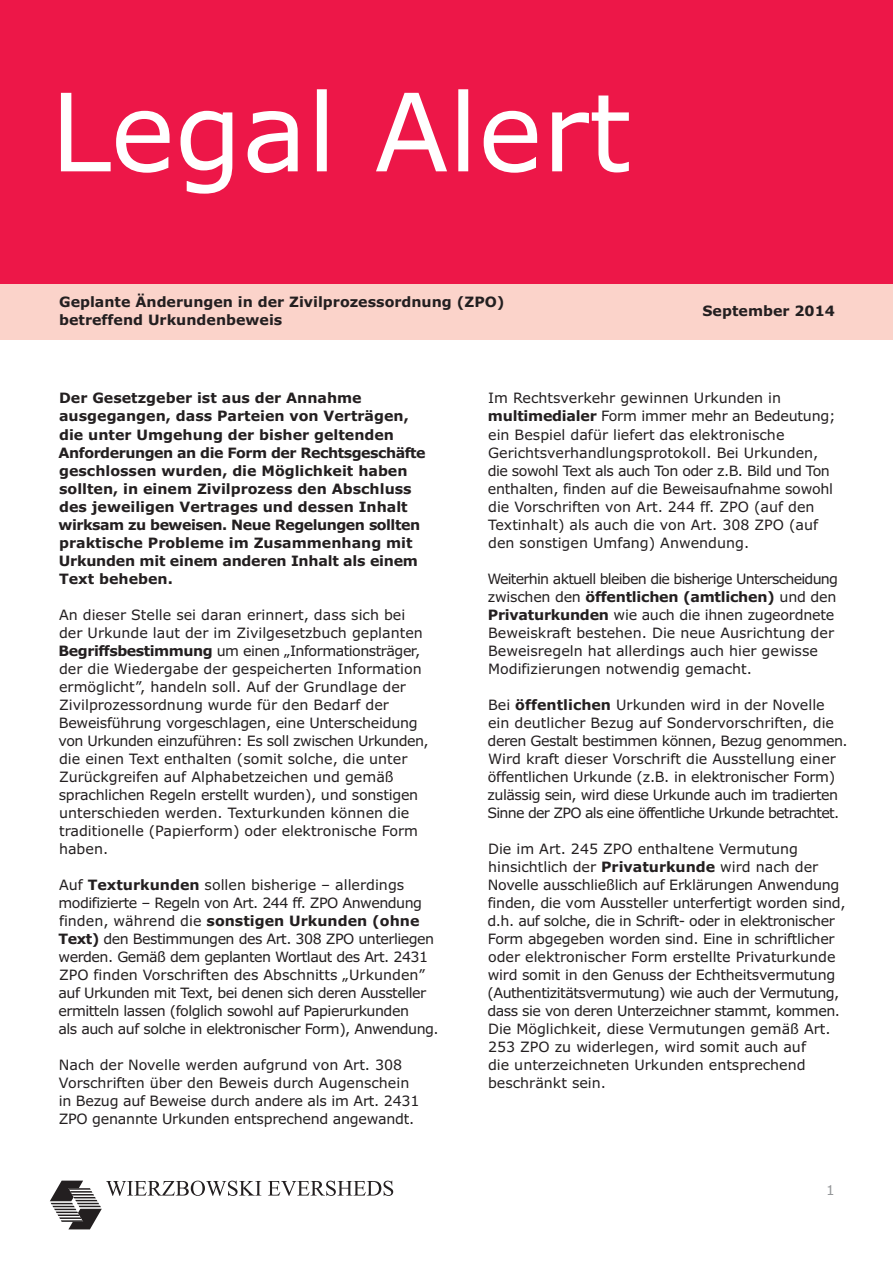
<style>
.page{position:relative;width:893px;height:1263px;background:#fff}
.page>*{position:absolute;margin:0;border:0;box-sizing:border-box;transform-origin:0 0}
.t1{font:14.25px/18px "Verdana";letter-spacing:-.01em;color:#231f20}
.t2{font:700 14.25px/18px "Verdana";color:#231f20}
.t3{font:14.25px/18px "Verdana";letter-spacing:-.035em;color:#231f20}
.t4{font:13.5px "Verdana";color:#939598}
.s1{font-weight:700}
</style>
<div class="page">
<div style="left:0;top:0;width:893px;height:284px;background:#ed1748"></div>
<svg style="left:61px;top:89px;width:568px;height:105px"></svg>
<div style="left:0;top:284px;width:893px;height:56px;background:#fbd3ca"></div>
<svg style="left:50px;top:1180px;width:211px;height:49px"></svg>
<svg style="left:268px;top:1180px;width:125px;height:16px"></svg>
<p class="t2" style="left:59px;top:294px;width:447px">Geplante Änderungen in der Zivilprozessordnung (ZPO) betreffend Urkundenbeweis</p>
<p class="t2" style="left:702px;top:303px;width:134px">September 2014</p>
<p class="t2" style="left:59px;top:390px;width:369px">Der Gesetzgeber ist aus der Annahme ausgegangen, dass Parteien von Verträgen, die unter Umgehung der bisher geltenden Anforderungen an die Form der Rechtsgeschäfte geschlossen wurden, die Möglichkeit haben sollten, in einem Zivilprozess den Abschluss des jeweiligen Vertrages und dessen Inhalt wirksam zu beweisen. Neue Regelungen sollten praktische Probleme im Zusammenhang mit Urkunden mit einem anderen Inhalt als einem Text beheben.</p>
<p class="t1" style="left:59px;top:607px;width:372px">An dieser Stelle sei daran erinnert, dass sich bei der Urkunde laut der im Zivilgesetzbuch geplanten <span class="s1">Begriffsbestimmung</span> um einen „Informationsträger, der die Wiedergabe der gespeicherten Information ermöglicht”, handeln soll. Auf der Grundlage der Zivilprozessordnung wurde für den Bedarf der Beweisführung vorgeschlagen, eine Unterscheidung von Urkunden einzuführen: Es soll zwischen Urkunden, die einen Text enthalten (somit solche, die unter Zurückgreifen auf Alphabetzeichen und gemäß sprachlichen Regeln erstellt wurden), und sonstigen unterschieden werden. Texturkunden können die traditionelle (Papierform) oder elektronische Form haben.</p>
<p class="t3" style="left:58px;top:877px;width:382px">Auf <span class="s1">Texturkunden</span> sollen bisherige – allerdings modifizierte – Regeln von Art. 244 ff. ZPO Anwendung finden, während die <span class="s1">sonstigen Urkunden (ohne Text)</span> den Bestimmungen des Art. 308 ZPO unterliegen werden. Gemäß dem geplanten Wortlaut des Art. 2431<br>ZPO finden Vorschriften des Abschnitts „Urkunden” auf Urkunden mit Text, bei denen sich deren Aussteller ermitteln lassen (folglich sowohl auf Papierurkunden<br>als auch auf solche in elektronischer Form), Anwendung.</p>
<p class="t1" style="left:59px;top:1057px;width:362px">Nach der Novelle werden aufgrund von Art. 308<br>Vorschriften über den Beweis durch Augenschein in Bezug auf Beweise durch andere als im Art. 2431<br>ZPO genannte Urkunden entsprechend angewandt.</p>
<p class="t1" style="left:488px;top:390px;width:349px">Im Rechtsverkehr gewinnen Urkunden in <span class="s1">multimedialer</span> Form immer mehr an Bedeutung; ein Bespiel dafür liefert das elektronische Gerichtsverhandlungsprotokoll. Bei Urkunden, die sowohl Text als auch Ton oder z.B. Bild und Ton enthalten, finden auf die Beweisaufnahme sowohl die Vorschriften von Art. 244 ff. ZPO (auf den Textinhalt) als auch die von Art. 308 ZPO (auf den sonstigen Umfang) Anwendung.</p>
<p class="t1" style="left:487px;top:571px;width:352px">Weiterhin aktuell bleiben die bisherige Unterscheidung zwischen den <span class="s1">öffentlichen (amtlichen)</span> und den <span class="s1">Privaturkunden</span> wie auch die ihnen zugeordnete Beweiskraft bestehen. Die neue Ausrichtung der Beweisregeln hat allerdings auch hier gewisse Modifizierungen notwendig gemacht.</p>
<p class="t1" style="left:487px;top:697px;width:362px">Bei <span class="s1">öffentlichen</span> Urkunden wird in der Novelle ein deutlicher Bezug auf Sondervorschriften, die deren Gestalt bestimmen können, Bezug genommen.<br>Wird kraft dieser Vorschrift die Ausstellung einer öffentlichen Urkunde (z.B. in elektronischer Form) zulässig sein, wird diese Urkunde auch im tradierten Sinne der ZPO als eine öffentliche Urkunde betrachtet.</p>
<p class="t1" style="left:487px;top:841px;width:360px">Die im Art. 245 ZPO enthaltene Vermutung hinsichtlich der <span class="s1">Privaturkunde</span> wird nach der Novelle ausschließlich auf Erklärungen Anwendung finden, die vom Aussteller unterfertigt worden sind, d.h. auf solche, die in Schrift- oder in elektronischer Form abgegeben worden sind. Eine in schriftlicher oder elektronischer Form erstellte Privaturkunde wird somit in den Genuss der Echtheitsvermutung (Authentizitätsvermutung) wie auch der Vermutung, dass sie von deren Unterzeichner stammt, kommen.<br>Die Möglichkeit, diese Vermutungen gemäß Art.<br>253 ZPO zu widerlegen, wird somit auch auf<br>die unterzeichneten Urkunden entsprechend beschränkt sein.</p>
<p class="t4" style="left:826px;top:1185px;width:10px">1</p>
</div>
